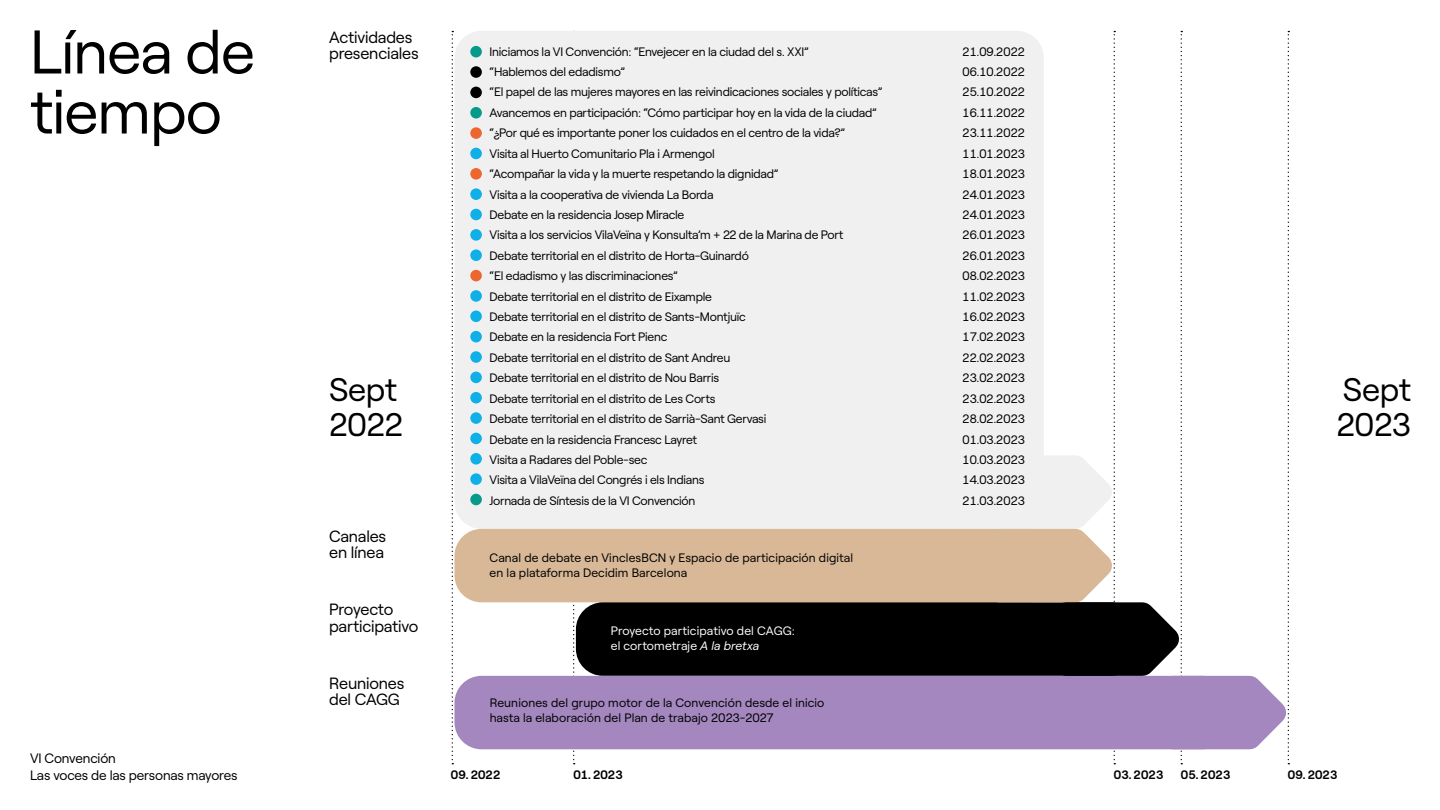
<style>
.page{position:relative;width:1440px;height:810px;background:#fff}
.page>*{position:absolute;margin:0;border:0;box-sizing:border-box;transform-origin:0 0}
.t1{font:61.5px/60px "Roobert";letter-spacing:-.015em;color:#000}
.t2{font:32.62px/36px "Roobert";letter-spacing:-.01em;color:#000}
.t3{font:16.35px/16.4px "Roobert";letter-spacing:-.01em;color:#000}
.t4{font:13.58px/16.4px "Roobert";letter-spacing:-.01em;color:#000}
.t5{font:12.23px/20.4px "Roobert";letter-spacing:-.02em;color:#000}
.t6{font:12.23px/15px "Roobert";letter-spacing:.01em;color:#000}
.t7{font:12.23px/15px "Roobert";letter-spacing:.01em;color:#fff}
.t8{font:600 12.23px "Roobert";letter-spacing:-.05em;color:#000}
.s1{font-style:italic}
</style>
<div class="page">
<svg style="left:573px;top:602px;width:2px;height:162px"></svg>
<svg style="left:452px;top:31px;width:1px;height:733px"></svg>
<div style="left:454px;top:31px;width:590px;height:498px;background:#f0f0f0;border-radius:27px"></div>
<div style="left:454px;top:529px;width:603px;height:73px;background:#d8b897;border-radius:27px"></div>
<div style="left:576px;top:602px;width:562px;height:74px;background:#000;border-radius:27px"></div>
<div style="left:470px;top:46px;width:12px;height:11px;background:#079a8b;border-radius:50%"></div>
<div style="left:470px;top:249px;width:12px;height:12px;background:#0eb0e7;border-radius:50%"></div>
<div style="left:470px;top:66px;width:12px;height:12px;background:#000;border-radius:50%"></div>
<div style="left:470px;top:270px;width:12px;height:11px;background:#ec672f;border-radius:50%"></div>
<div style="left:470px;top:87px;width:12px;height:11px;background:#000;border-radius:50%"></div>
<div style="left:470px;top:290px;width:12px;height:12px;background:#0eb0e7;border-radius:50%"></div>
<div style="left:470px;top:127px;width:12px;height:12px;background:#ec672f;border-radius:50%"></div>
<div style="left:470px;top:331px;width:12px;height:11px;background:#0eb0e7;border-radius:50%"></div>
<div style="left:470px;top:168px;width:12px;height:12px;background:#ec672f;border-radius:50%"></div>
<div style="left:470px;top:372px;width:12px;height:11px;background:#0eb0e7;border-radius:50%"></div>
<div style="left:470px;top:209px;width:12px;height:11px;background:#0eb0e7;border-radius:50%"></div>
<div style="left:470px;top:412px;width:12px;height:12px;background:#0eb0e7;border-radius:50%"></div>
<div style="left:470px;top:473px;width:12px;height:12px;background:#0eb0e7;border-radius:50%"></div>
<div style="left:470px;top:107px;width:12px;height:12px;background:#079a8b;border-radius:50%"></div>
<div style="left:470px;top:311px;width:12px;height:11px;background:#0eb0e7;border-radius:50%"></div>
<div style="left:470px;top:148px;width:12px;height:11px;background:#0eb0e7;border-radius:50%"></div>
<div style="left:470px;top:351px;width:12px;height:12px;background:#0eb0e7;border-radius:50%"></div>
<div style="left:470px;top:188px;width:12px;height:12px;background:#0eb0e7;border-radius:50%"></div>
<div style="left:470px;top:392px;width:12px;height:12px;background:#0eb0e7;border-radius:50%"></div>
<div style="left:470px;top:453px;width:12px;height:12px;background:#0eb0e7;border-radius:50%"></div>
<div style="left:470px;top:229px;width:12px;height:12px;background:#0eb0e7;border-radius:50%"></div>
<div style="left:470px;top:433px;width:12px;height:11px;background:#0eb0e7;border-radius:50%"></div>
<div style="left:470px;top:494px;width:12px;height:11px;background:#079a8b;border-radius:50%"></div>
<div style="left:454px;top:676px;width:775px;height:73px;background:#a387be;border-radius:27px"></div>
<svg style="left:976px;top:31px;width:314px;height:733px"></svg>
<h1 class="t1" style="left:30px;top:17px;width:227px">Línea de tiempo</h1>
<p class="t4" style="left:30px;top:749px;width:209px">VI Convención<br>Las voces de las personas mayores</p>
<h3 class="t3" style="left:329px;top:28px;width:91px">Actividades presenciales</h3>
<h2 class="t2" style="left:329px;top:369px;width:75px">Sept<br>2022</h2>
<h3 class="t3" style="left:329px;top:527px;width:59px">Canales en línea</h3>
<h3 class="t3" style="left:329px;top:600px;width:91px">Proyecto participativo</h3>
<h3 class="t3" style="left:329px;top:674px;width:77px">Reuniones del CAGG</h3>
<p class="t5" style="left:490px;top:40px;width:394px">Iniciamos la VI Convención: “Envejecer en la ciudad del s. XXI”<br>“Hablemos del edadismo”<br>“El papel de las mujeres mayores en las reivindicaciones sociales y políticas” Avancemos en participación: “Cómo participar hoy en la vida de la ciudad” “¿Por qué es importante poner los cuidados en el centro de la vida?”<br>Visita al Huerto Comunitario Pla i Armengol<br>“Acompañar la vida y la muerte respetando la dignidad”<br>Visita a la cooperativa de vivienda La Borda<br>Debate en la residencia Josep Miracle<br>Visita a los servicios VilaVeïna y Konsulta’m + 22 de la Marina de Port Debate territorial en el distrito de Horta-Guinardó<br>“El edadismo y las discriminaciones”<br>Debate territorial en el distrito de Eixample<br>Debate territorial en el distrito de Sants-Montjuïc<br>Debate en la residencia Fort Pienc<br>Debate territorial en el distrito de Sant Andreu<br>Debate territorial en el distrito de Nou Barris<br>Debate territorial en el distrito de Les Corts<br>Debate territorial en el distrito de Sarrià-Sant Gervasi<br>Debate en la residencia Francesc Layret<br>Visita a Radares del Poble-sec<br>Visita a VilaVeïna del Congrés i els Indians<br>Jornada de Síntesis de la VI Convención</p>
<p class="t6" style="left:490px;top:549px;width:365px">Canal de debate en VinclesBCN y Espacio de participación digital en la plataforma Decidim Barcelona</p>
<p class="t7" style="left:611px;top:622px;width:186px">Proyecto participativo del CAGG: el cortometraje <span class="s1">A la bretxa</span></p>
<p class="t6" style="left:490px;top:695px;width:336px">Reuniones del grupo motor de la Convención desde el inicio hasta la elaboración del Plan de trabajo 2023-2027</p>
<p class="t5" style="left:962px;top:40px;width:65px;text-align:justify">21.09.2022<br>06.10.2022<br>25.10.2022<br>16.11.2022<br>23.11.2022<br>11.01.2023<br>18.01.2023<br>24.01.2023<br>24.01.2023<br>26.01.2023<br>26.01.2023<br>08.02.2023<br>11.02.2023<br>16.02.2023<br>17.02.2023<br>22.02.2023<br>23.02.2023<br>23.02.2023<br>28.02.2023<br>01.03.2023<br>10.03.2023<br>14.03.2023<br>21.03.2023</p>
<h2 class="t2" style="left:1337px;top:369px;width:76px">Sept<br>2023</h2>
<p class="t8" style="left:451px;top:765px;width:52px">09. 2022</p>
<p class="t8" style="left:573px;top:765px;width:52px">01. 2023</p>
<p class="t8" style="left:1114px;top:765px;width:52px">03. 2023</p>
<p class="t8" style="left:1181px;top:765px;width:52px">05. 2023</p>
<p class="t8" style="left:1288px;top:765px;width:52px">09. 2023</p>
</div>
